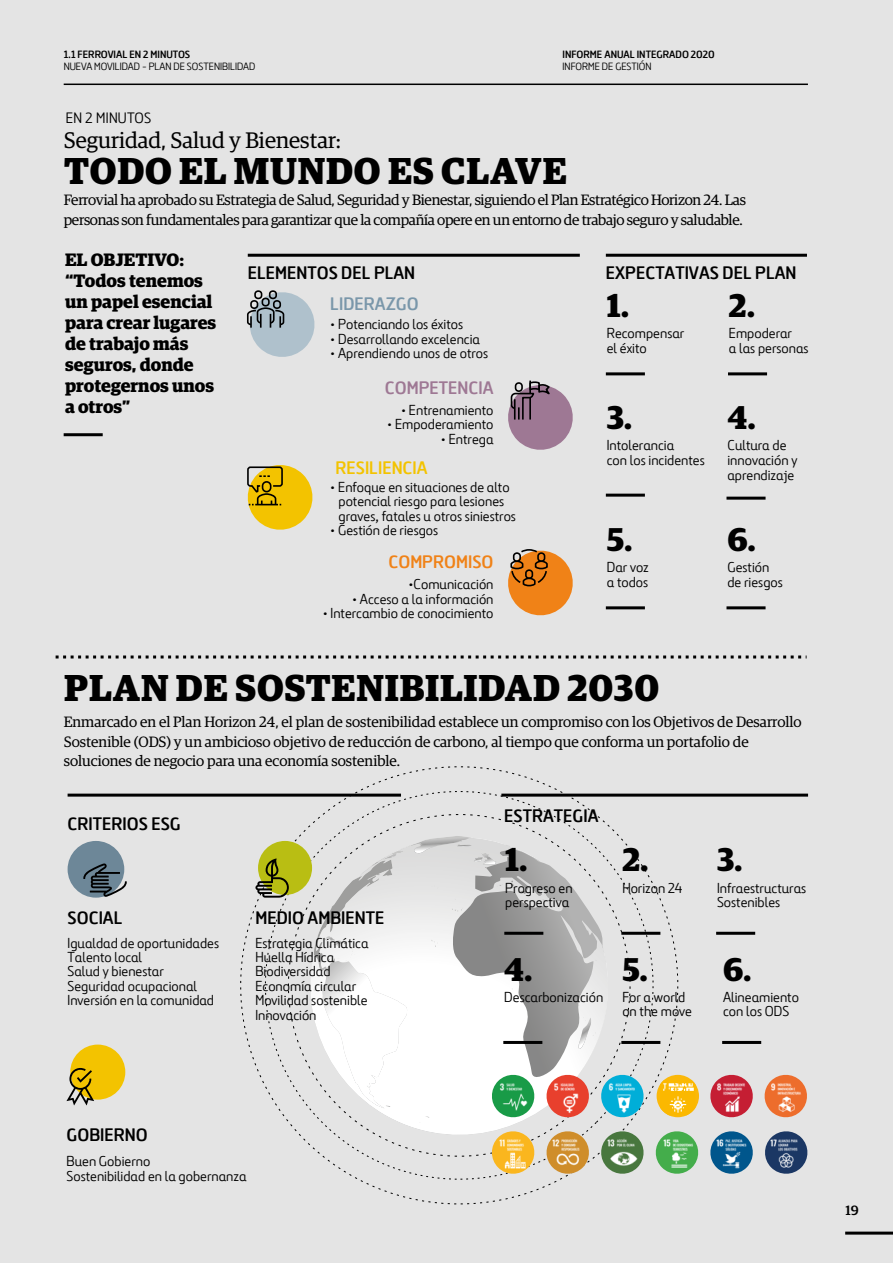
<style>
.page{position:relative;width:893px;height:1263px;background:#e4e4e4}
.page>*{position:absolute;margin:0;border:0;box-sizing:border-box;transform-origin:0 0}
.t1{font:700 37.5px "Guardian Egyp";letter-spacing:.02em;color:#000}
.t2{font:700 33px "Guardian Egyp";color:#000}
.t3{font:22.5px "Guardian Egyp";color:#000}
.t4{font:700 18px/21px "Guardian Egyp";color:#000}
.t5{font:700 18px "Ferrovial New";color:#000}
.t6{font:700 18px "Ferrovial New";color:#f3c300}
.t7{font:700 18px "Ferrovial New";color:#9e7894}
.t8{font:700 18px "Ferrovial New";color:#f08217}
.t9{font:700 18px "Ferrovial New";color:#7a97aa}
.t10{font:15px/19.5px "Guardian Egyp";letter-spacing:-.005em;color:#000}
.t11{font:15px "Ferrovial New";letter-spacing:.02em;color:#000}
.t12{font:14.4px/14.4px "Ferrovial New";color:#000}
.t13{font:500 13.5px "Guardian Egyp";color:#000}
.t14{font:10.5px "Ferrovial New";color:#000}
.t15{font:700 10.5px "Ferrovial New";color:#000}
</style>
<div class="page">
<svg style="left:245px;top:771px;width:428px;height:427px"></svg>
<svg style="left:270px;top:796px;width:378px;height:377px"></svg>
<hr style="left:68px;top:794px;width:333px;height:3px;background:#000">
<hr style="left:501px;top:794px;width:307px;height:3px;background:#000">
<svg style="left:290px;top:837px;width:338px;height:318px"></svg>
<div style="left:258px;top:841px;width:54px;height:54px;background:#b9be13;border-radius:50%"></div>
<svg style="left:255px;top:858px;width:34px;height:40px"></svg>
<div style="left:68px;top:841px;width:56px;height:57px;background:#6d8798;border-radius:50%"></div>
<svg style="left:83px;top:863px;width:44px;height:34px"></svg>
<hr style="left:621px;top:932px;width:39px;height:3px;background:#000">
<hr style="left:716px;top:932px;width:39px;height:3px;background:#000">
<hr style="left:621px;top:1041px;width:39px;height:3px;background:#000">
<hr style="left:722px;top:1041px;width:39px;height:3px;background:#000">
<svg style="left:247px;top:292px;width:68px;height:65px"></svg>
<div style="left:250px;top:300px;width:8px;height:9px;border:2px solid #000;border-radius:3px"></div>
<div style="left:254px;top:290px;width:8px;height:9px;border:2px solid #000;border-radius:3px"></div>
<div style="left:269px;top:290px;width:8px;height:9px;border:2px solid #000;border-radius:3px"></div>
<svg style="left:508px;top:381px;width:65px;height:69px"></svg>
<hr style="left:529px;top:398px;width:2px;height:22px;background:#000">
<hr style="left:64px;top:433px;width:39px;height:3px;background:#000">
<hr style="left:726px;top:606px;width:39px;height:3px;background:#000">
<hr style="left:606px;top:606px;width:39px;height:3px;background:#000">
<hr style="left:726px;top:497px;width:39px;height:3px;background:#000">
<hr style="left:606px;top:372px;width:39px;height:3px;background:#000">
<hr style="left:728px;top:372px;width:39px;height:3px;background:#000">
<hr style="left:606px;top:254px;width:201px;height:3px;background:#000">
<hr style="left:248px;top:254px;width:332px;height:3px;background:#000">
<svg style="left:56px;top:655px;width:750px;height:3px"></svg>
<hr style="left:606px;top:494px;width:39px;height:3px;background:#000">
<svg style="left:247px;top:465px;width:66px;height:65px"></svg>
<svg style="left:508px;top:549px;width:65px;height:67px"></svg>
<div style="left:513px;top:552px;width:8px;height:10px;border:2px solid #000;border-radius:3px"></div>
<div style="left:70px;top:1044px;width:55px;height:55px;background:#f3c300;border-radius:50%"></div>
<svg style="left:66px;top:1068px;width:28px;height:37px"></svg>
<svg style="left:710px;top:1074px;width:43px;height:44px"></svg>
<img style="left:715px;top:1080px;width:35px;height:35px">
<svg style="left:764px;top:1074px;width:43px;height:44px"></svg>
<img style="left:769px;top:1080px;width:35px;height:35px">
<svg style="left:490px;top:1129px;width:46px;height:47px"></svg>
<img style="left:497px;top:1136px;width:35px;height:36px">
<svg style="left:544px;top:1129px;width:47px;height:47px"></svg>
<img style="left:550px;top:1136px;width:35px;height:36px">
<svg style="left:599px;top:1129px;width:47px;height:47px"></svg>
<img style="left:606px;top:1136px;width:35px;height:36px">
<svg style="left:654px;top:1129px;width:45px;height:47px"></svg>
<img style="left:662px;top:1136px;width:35px;height:36px">
<svg style="left:710px;top:1131px;width:43px;height:43px"></svg>
<img style="left:714px;top:1136px;width:36px;height:36px">
<svg style="left:765px;top:1131px;width:43px;height:43px"></svg>
<img style="left:768px;top:1136px;width:36px;height:36px">
<svg style="left:314px;top:836px;width:332px;height:287px"></svg>
<img style="left:497px;top:1080px;width:35px;height:35px">
<div style="left:657px;top:1075px;width:42px;height:42px;background:#fbb809;border-radius:50%"></div>
<img style="left:660px;top:1080px;width:35px;height:35px">
<hr style="left:64px;top:84px;width:744px;height:1px;background:#000">
<hr style="left:845px;top:1231px;width:48px;height:3px;background:#000">
<p class="t15" style="left:64px;top:47px;width:128px">1.1 FERROVIAL EN 2 MINUTOS</p>
<p class="t14" style="left:64px;top:60px;width:193px">NUEVA MOVILIDAD - PLAN DE SOSTENIBILIDAD</p>
<p class="t11" style="left:66px;top:108px;width:87px">EN 2 MINUTOS</p>
<p class="t15" style="left:563px;top:47px;width:154px">INFORME ANUAL INTEGRADO 2020</p>
<p class="t14" style="left:563px;top:60px;width:90px">INFORME DE GESTIÓN</p>
<h3 class="t3" style="left:64px;top:125px;width:279px">Seguridad, Salud y Bienestar:</h3>
<h1 class="t1" style="left:64px;top:142px;width:504px">TODO EL MUNDO ES CLAVE</h1>
<p class="t10" style="left:64px;top:190px;width:684px">Ferrovial ha aprobado su Estrategia de Salud, Seguridad y Bienestar, siguiendo el Plan Estratégico Horizon 24. Las personas son fundamentales para garantizar que la compañía opere en un entorno de trabajo seguro y saludable.</p>
<p class="t4" style="left:65px;top:247px;width:153px">EL OBJETIVO: “Todos tenemos un papel esencial para crear lugares de trabajo más seguros, donde protegernos unos a otros”</p>
<p class="t5" style="left:248px;top:262px;width:169px">ELEMENTOS DEL PLAN</p>
<p class="t12" style="left:330px;top:317px;width:134px">• Potenciando los éxitos</p>
<p class="t12" style="left:330px;top:331px;width:151px">• Desarrollando excelencia</p>
<p class="t12" style="left:330px;top:346px;width:159px">• Aprendiendo unos de otros</p>
<p class="t9" style="left:330px;top:292px;width:90px">LIDERAZGO</p>
<p class="t7" style="left:385px;top:376px;width:110px">COMPETENCIA</p>
<p class="t12" style="left:401px;top:403px;width:94px">• Entrenamiento</p>
<p class="t12" style="left:387px;top:417px;width:108px">• Empoderamiento</p>
<p class="t12" style="left:441px;top:431px;width:54px">• Entrega</p>
<p class="t6" style="left:335px;top:456px;width:94px">RESILIENCIA</p>
<p class="t12" style="left:330px;top:480px;width:187px;text-align:center">• Enfoque en situaciones de alto potencial riesgo para lesiones graves, fatales u otros siniestros</p>
<p class="t12" style="left:330px;top:523px;width:109px">• Gestión de riesgos</p>
<p class="t8" style="left:388px;top:551px;width:107px">COMPROMISO</p>
<p class="t12" style="left:408px;top:577px;width:87px">•Comunicación</p>
<p class="t12" style="left:352px;top:591px;width:143px">• Acceso a la información</p>
<p class="t12" style="left:323px;top:606px;width:172px">• Intercambio de conocimiento</p>
<p class="t5" style="left:606px;top:262px;width:192px">EXPECTATIVAS DEL PLAN</p>
<h2 class="t2" style="left:607px;top:280px;width:24px">1.</h2>
<p class="t12" style="left:607px;top:325px;width:79px;line-height:15px">Recompensar el éxito</p>
<h2 class="t2" style="left:607px;top:392px;width:27px">3.</h2>
<p class="t12" style="left:607px;top:437px;width:99px;line-height:15px">Intolerancia<br>con los incidentes</p>
<h2 class="t2" style="left:607px;top:514px;width:27px">5.</h2>
<p class="t12" style="left:607px;top:559px;width:44px;line-height:15px">Dar voz a todos</p>
<h2 class="t2" style="left:729px;top:280px;width:28px">2.</h2>
<p class="t12" style="left:729px;top:325px;width:81px;line-height:15px">Empoderar<br>a las personas</p>
<h2 class="t2" style="left:727px;top:392px;width:30px">4.</h2>
<p class="t12" style="left:727px;top:437px;width:71px;line-height:15px">Cultura de innovación y aprendizaje</p>
<h2 class="t2" style="left:727px;top:514px;width:30px">6.</h2>
<p class="t12" style="left:727px;top:559px;width:57px;line-height:15px">Gestión de riesgos</p>
<h1 class="t1" style="left:64px;top:659px;width:597px">PLAN DE SOSTENIBILIDAD 2030</h1>
<p class="t10" style="left:64px;top:711px;width:739px">Enmarcado en el Plan Horizon 24, el plan de sostenibilidad establece un compromiso con los Objetivos de Desarrollo<br>Sostenible (ODS) y un ambicioso objetivo de reducción de carbono, al tiempo que conforma un portafolio de soluciones de negocio para una economía sostenible.</p>
<p class="t5" style="left:68px;top:812px;width:115px">CRITERIOS ESG</p>
<p class="t5" style="left:68px;top:906px;width:56px">SOCIAL</p>
<p class="t5" style="left:255px;top:906px;width:131px">MEDIO AMBIENTE</p>
<p class="t12" style="left:68px;top:935px;width:153px">Igualdad de oportunidades<br>Talento local<br>Salud y bienestar<br>Seguridad ocupacional<br>Inversión en la comunidad</p>
<p class="t12" style="left:255px;top:935px;width:115px">Estrategia Climática<br>Huella Hídrica<br>Biodiversidad<br>Economía circular<br>Movilidad sostenible<br>Innovación</p>
<p class="t5" style="left:504px;top:804px;width:96px">ESTRATEGIA</p>
<h2 class="t2" style="left:505px;top:835px;width:24px">1.</h2>
<p class="t12" style="left:505px;top:880px;width:69px">Progreso en perspectiva</p>
<h2 class="t2" style="left:504px;top:944px;width:30px">4.</h2>
<p class="t12" style="left:504px;top:989px;width:100px">Descarbonización</p>
<h2 class="t2" style="left:622px;top:835px;width:28px">2.</h2>
<p class="t12" style="left:622px;top:880px;width:62px">Horizon 24</p>
<h2 class="t2" style="left:622px;top:944px;width:27px">5.</h2>
<p class="t12" style="left:622px;top:989px;width:71px">For a world on the move</p>
<h2 class="t2" style="left:717px;top:835px;width:27px">3.</h2>
<p class="t12" style="left:717px;top:880px;width:91px">Infraestructuras<br>Sostenibles</p>
<h2 class="t2" style="left:723px;top:944px;width:30px">6.</h2>
<p class="t12" style="left:723px;top:989px;width:77px">Alineamiento con los ODS</p>
<p class="t5" style="left:67px;top:1123px;width:83px">GOBIERNO</p>
<p class="t12" style="left:67px;top:1154px;width:181px">Buen Gobierno<br>Sostenibilidad en la gobernanza</p>
<p class="t13" style="left:845px;top:1201px;width:15px">19</p>
</div>
